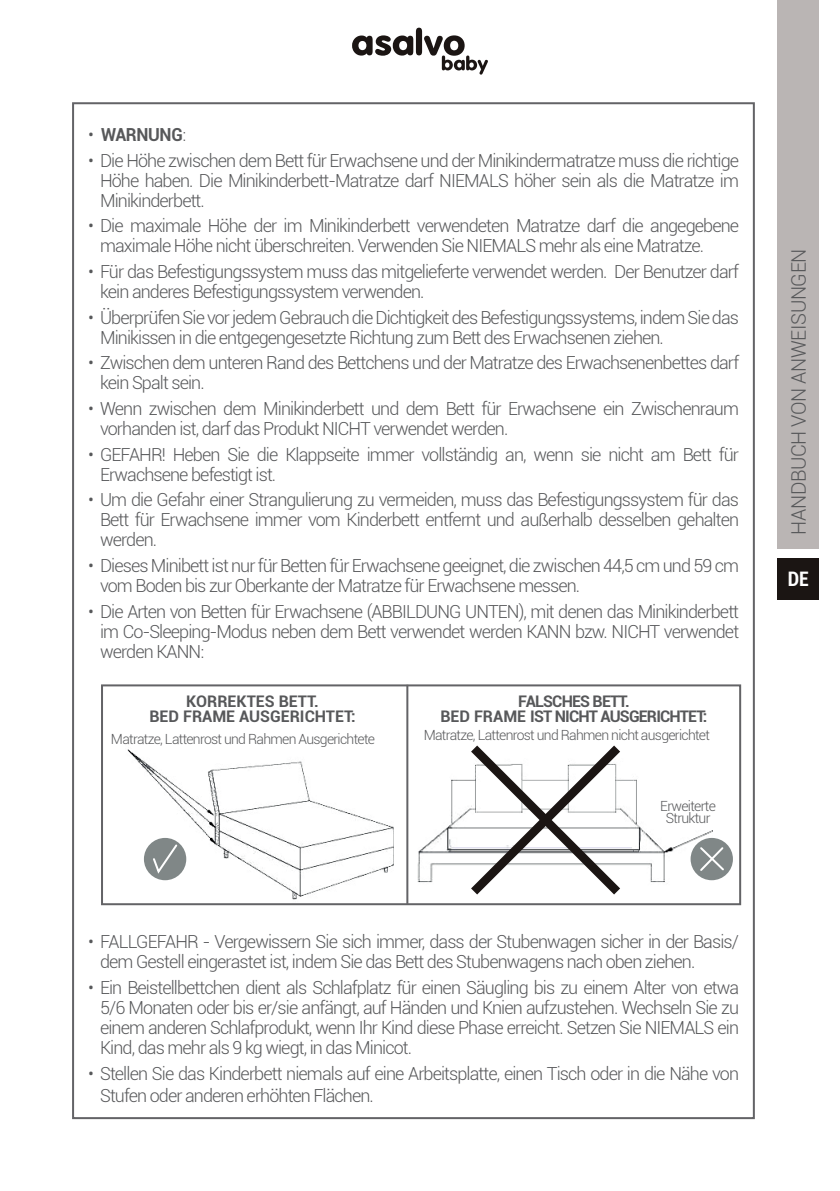
<style>
.page{position:relative;width:840px;height:1191px;background:#fff}
.page>*{position:absolute;margin:0;border:0;box-sizing:border-box;transform-origin:0 0}
.t1{font:300 20px "Roboto";letter-spacing:-.02em;color:#57585a}
.t2{font:700 condensed 20px "Roboto";color:#fff}
.t3{font:300 18px/20px "Roboto";letter-spacing:-.05em;color:#57585a}
.t4{font:700 18px "Roboto";letter-spacing:-.02em;color:#57585a;scale:.95 1}
.t5{font:700 16px/15.4px "Roboto";letter-spacing:-.05em;color:#57585a;text-align:center}
.t6{font:700 16px/15.4px "Roboto";color:#57585a;text-align:center}
.t7{font:300 14px/12px "Roboto";letter-spacing:-.05em;color:#57585a;text-align:center}
.s1{font-weight:300}
</style>
<div class="page">
<div style="left:777px;top:0;width:41px;height:548px;background:#bab5b4"></div>
<div style="left:777px;top:558px;width:41px;height:41px;background:#1b1513"></div>
<svg style="left:352px;top:28px;width:135px;height:47px"></svg>
<img style="left:125px;top:744px;width:284px;height:162px">
<div style="left:144px;top:838px;width:42px;height:42px;background:#808787;border-radius:50%"></div>
<svg style="left:151px;top:842px;width:28px;height:34px"></svg>
<img style="left:394px;top:758px;width:318px;height:132px">
<div style="left:690px;top:838px;width:42px;height:42px;background:#808787;border-radius:50%"></div>
<svg style="left:700px;top:847px;width:24px;height:24px"></svg>
<hr style="left:406px;top:685px;width:2px;height:219px;background:#636366">
<div style="left:101px;top:684px;width:639px;height:221px;border:2px solid #636366"></div>
<svg style="left:471px;top:745px;width:148px;height:149px"></svg>
<p class="t4" style="left:88px;top:122px;width:105px"><span class="s1">•</span> WARNUNG<span class="s1">:</span></p>
<p class="t3" style="left:100px;top:150px;width:640px;text-align:justify;text-indent:-12px">• Die Höhe zwischen dem Bett für Erwachsene und der Minikindermatratze muss die richtige Höhe haben. Die Minikinderbett-Matratze darf NIEMALS höher sein als die Matratze im Minikinderbett.</p>
<p class="t3" style="left:100px;top:215px;width:640px;text-indent:-12px">• Die maximale Höhe der im Minikinderbett verwendeten Matratze darf die angegebene maximale Höhe nicht überschreiten. Verwenden Sie NIEMALS mehr als eine Matratze.</p>
<p class="t3" style="left:100px;top:261px;width:640px;text-indent:-12px">• Für das Befestigungssystem muss das mitgelieferte verwendet werden. Der Benutzer darf kein anderes Befestigungssystem verwenden.</p>
<p class="t3" style="left:100px;top:307px;width:640px;text-indent:-12px">• Überprüfen Sie vor jedem Gebrauch die Dichtigkeit des Befestigungssystems, indem Sie das<br>Minikissen in die entgegengesetzte Richtung zum Bett des Erwachsenen ziehen.</p>
<p class="t3" style="left:100px;top:352px;width:640px;text-indent:-12px">• Zwischen dem unteren Rand des Bettchens und der Matratze des Erwachsenenbettes darf kein Spalt sein.</p>
<p class="t3" style="left:100px;top:398px;width:640px;text-indent:-12px">• Wenn zwischen dem Minikinderbett und dem Bett für Erwachsene ein Zwischenraum vorhanden ist, darf das Produkt NICHT verwendet werden.</p>
<p class="t3" style="left:100px;top:444px;width:640px;text-indent:-12px">• GEFAHR! Heben Sie die Klappseite immer vollständig an, wenn sie nicht am Bett für<br>Erwachsene befestigt ist.</p>
<p class="t3" style="left:100px;top:489px;width:640px;text-align:justify;text-indent:-12px">• Um die Gefahr einer Strangulierung zu vermeiden, muss das Befestigungssystem für das Bett für Erwachsene immer vom Kinderbett entfernt und außerhalb desselben gehalten werden.</p>
<p class="t3" style="left:100px;top:555px;width:640px;text-indent:-12px">• Dieses Minibett ist nur für Betten für Erwachsene geeignet, die zwischen 44,5 cm und 59 cm vom Boden bis zur Oberkante der Matratze für Erwachsene messen.</p>
<p class="t3" style="left:100px;top:601px;width:640px;text-align:justify;text-indent:-12px">• Die Arten von Betten für Erwachsene (ABBILDUNG UNTEN), mit denen das Minikinderbett im Co-Sleeping-Modus neben dem Bett verwendet werden KANN bzw. NICHT verwendet werden KANN:</p>
<p class="t6" style="left:149px;top:692px;width:208px">KORREKTES BETT.<br>BED FRAME AUSGERICHTET:</p>
<p class="t7" style="left:111px;top:733px;width:265px">Matratze, Lattenrost und Rahmen Ausgerichtete</p>
<p class="t5" style="left:440px;top:692px;width:268px">FALSCHES BETT.<br>BED FRAME IST NICHT AUSGERICHTET:</p>
<p class="t7" style="left:423px;top:728px;width:288px">Matratze, Lattenrost und Rahmen nicht ausgerichtet</p>
<p class="t7" style="left:660px;top:799px;width:57px">Erweiterte<br>Struktur</p>
<p class="t3" style="left:100px;top:931px;width:640px;text-indent:-12px">• FALLGEFAHR - Vergewissern Sie sich immer, dass der Stubenwagen sicher in der Basis/ dem Gestell eingerastet ist, indem Sie das Bett des Stubenwagens nach oben ziehen.</p>
<p class="t3" style="left:100px;top:977px;width:640px;text-align:justify;text-indent:-12px">• Ein Beistellbettchen dient als Schlafplatz für einen Säugling bis zu einem Alter von etwa 5/6 Monaten oder bis er/sie anfängt, auf Händen und Knien aufzustehen. Wechseln Sie zu einem anderen Schlafprodukt, wenn Ihr Kind diese Phase erreicht. Setzen Sie NIEMALS ein Kind, das mehr als 9 kg wiegt, in das Minicot.</p>
<p class="t3" style="left:100px;top:1061px;width:640px;line-height:22px;text-indent:-12px">• Stellen Sie das Kinderbett niemals auf eine Arbeitsplatte, einen Tisch oder in die Nähe von<br>Stufen oder anderen erhöhten Flächen.</p>
<p class="t1" style="left:784px;top:534px;width:287px;rotate:-90deg">HANDBUCH VON ANWEISUNGEN</p>
<p class="t2" style="left:787px;top:564px;width:22px">DE</p>
</div>
